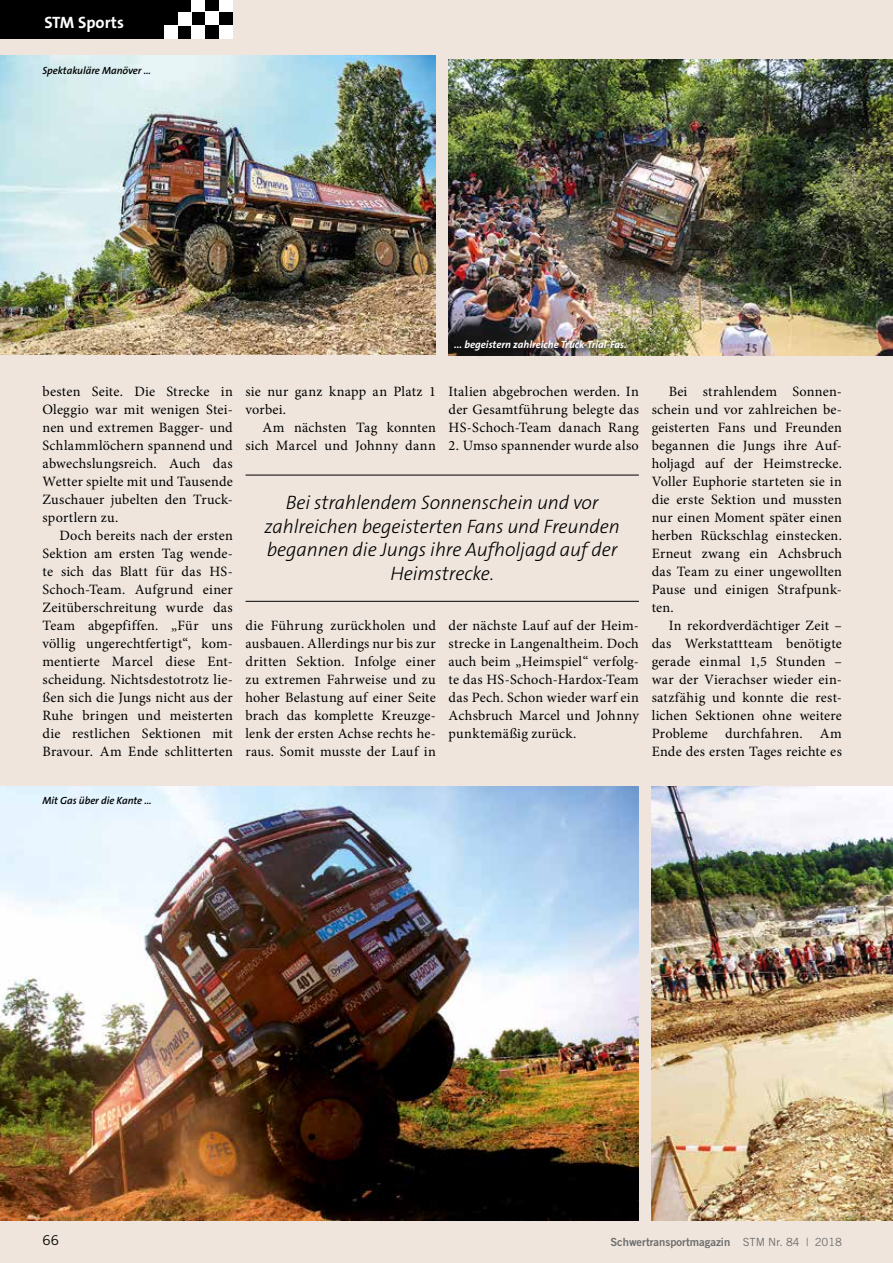
<style>
.page{position:relative;width:893px;height:1263px;background:#efe5dd}
.page>*{position:absolute;margin:0;border:0;box-sizing:border-box;transform-origin:0 0}
.t1{font:italic 300 19.5px/23.4px "The Sans B3";letter-spacing:-.005em;color:#000;text-align:center}
.t2{font:700 16.5px "The Sans B7";color:#fff}
.t3{font:14.25px/18px "Minion Pro";letter-spacing:.015em;color:#000;text-align:justify}
.t4{font:13.5px "Trade Gothic";color:#000}
.t5{font:11.25px "Trade Gothic Bold Two";color:#6e6e6e}
.t6{font:italic 600 10.5px "The Sans B6";letter-spacing:-.005em;color:#000}
.t7{font:italic 700 10.5px "The Sans B7";color:#fff}
.s1{font-family:"Trade Gothic"}
</style>
<div class="page">
<div style="left:0;top:0;width:232px;height:39px;background:#000"></div>
<div style="left:219px;top:25px;width:14px;height:14px;background:#fff"></div>
<div style="left:205px;top:12px;width:14px;height:13px;background:#fff"></div>
<div style="left:219px;top:0;width:14px;height:12px;background:#fff"></div>
<div style="left:192px;top:0;width:13px;height:12px;background:#fff"></div>
<div style="left:191px;top:25px;width:14px;height:14px;background:#fff"></div>
<div style="left:164px;top:25px;width:14px;height:14px;background:#fff"></div>
<div style="left:178px;top:12px;width:14px;height:14px;background:#fff"></div>
<img style="left:0;top:55px;width:436px;height:299px">
<img style="left:449px;top:60px;width:444px;height:296px">
<img style="left:0;top:786px;width:639px;height:434px">
<img style="left:652px;top:787px;width:241px;height:433px">
<hr style="left:246px;top:475px;width:393px;height:1px;background:#000">
<hr style="left:246px;top:601px;width:393px;height:1px;background:#000">
<div style="left:453px;top:338px;width:180px;height:20px;background:#000;opacity:.75"></div>
<p class="t2" style="left:44px;top:14px;width:81px">STM Sports</p>
<p class="t6" style="left:43px;top:65px;width:110px">Spektakuläre Manöver ...</p>
<p class="t7" style="left:454px;top:339px;width:174px">... begeistern zahlreiche Truck-Trial-Fas.</p>
<p class="t3" style="left:43px;top:383px;width:192px">besten Seite. Die Strecke in Oleggio war mit wenigen Stei&shy;nen und extremen Bagger- und Schlammlöchern spannend und abwechslungsreich. Auch das Wetter spielte mit und Tausende Zuschauer jubelten den Truck&shy;sportlern zu.</p>
<p class="t3" style="left:43px;top:527px;width:192px;text-indent:17px">Doch bereits nach der ersten Sektion am ersten Tag wende&shy;te sich das Blatt für das HS-Schoch-Team. Aufgrund einer Zeitüberschreitung wurde das Team abgepfiffen. „Für uns völlig ungerechtfertigt“, kom&shy;mentierte Marcel diese Ent&shy;scheidung. Nichtsdestotrotz lie&shy;ßen sich die Jungs nicht aus der Ruhe bringen und meisterten die restlichen Sektionen mit Bravour. Am Ende schlitterten</p>
<p class="t3" style="left:246px;top:382px;width:192px">sie nur ganz knapp an Platz 1 vorbei.</p>
<p class="t3" style="left:246px;top:418px;width:192px;text-align:right">Am nächsten Tag konnten sich Marcel und Johnny dann</p>
<p class="t3" style="left:449px;top:382px;width:192px">Italien abgebrochen werden. In der Gesamtführung belegte das HS-Schoch-Team danach Rang</p>
<p class="t3" style="left:449px;top:436px;width:192px">2. Umso spannender wurde also</p>
<h1 class="t1" style="left:265px;top:492px;width:357px">Bei strahlendem Sonnenschein und vor zahlreichen begeisterten Fans und Freunden begannen die Jungs ihre Aufholjagd auf der Heimstrecke.</h1>
<p class="t3" style="left:246px;top:616px;width:192px">die Führung zurückholen und ausbauen. Allerdings nur bis zur dritten Sektion. Infolge einer zu extremen Fahrweise und zu hoher Belastung auf einer Seite brach das komplette Kreuzge&shy;lenk der ersten Achse rechts he&shy;raus. Somit musste der Lauf in</p>
<p class="t3" style="left:449px;top:616px;width:192px">der nächste Lauf auf der Heim&shy;strecke in Langenaltheim. Doch auch beim „Heimspiel“ verfolg&shy;te das HS-Schoch-Hardox-Team das Pech. Schon wieder warf ein Achsbruch Marcel und Johnny punktemäßig zurück.</p>
<p class="t3" style="left:652px;top:382px;width:192px;text-indent:17px">Bei strahlendem Sonnen&shy;schein und vor zahlreichen be&shy;geisterten Fans und Freunden begannen die Jungs ihre Auf&shy;holjagd auf der Heimstrecke.<br>Voller Euphorie starteten sie in die erste Sektion und mussten nur einen Moment später einen herben Rückschlag einstecken.<br>Erneut zwang ein Achsbruch das Team zu einer ungewollten Pause und einigen Strafpunk&shy;ten.</p>
<p class="t3" style="left:652px;top:616px;width:192px;text-indent:17px">In rekordverdächtiger Zeit – das Werkstattteam benötigte gerade einmal 1,5 Stunden – war der Vierachser wieder ein&shy;satzfähig und konnte die rest&shy;lichen Sektionen ohne weitere Probleme durchfahren. Am Ende des ersten Tages reichte es</p>
<p class="t6" style="left:43px;top:795px;width:111px">Mit Gas über die Kante ...</p>
<p class="t4" style="left:43px;top:1232px;width:18px">66</p>
<p class="t5" style="left:610px;top:1235px;width:233px">Schwertransportmagazin <span class="s1">STM Nr. 84 | 2018</span></p>
</div>
